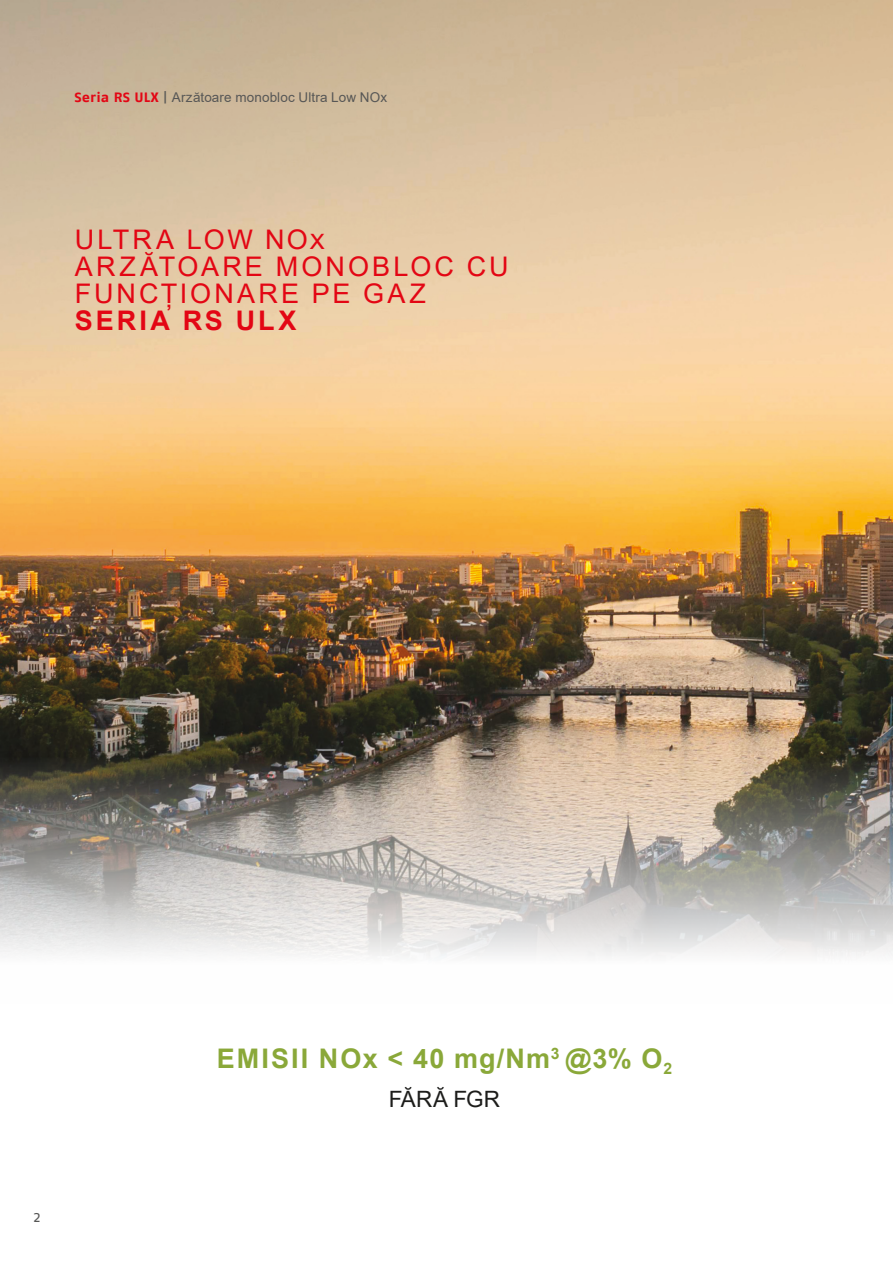
<style>
.page{position:relative;width:893px;height:1263px;background:#fff}
.page>*{position:absolute;margin:0;border:0;box-sizing:border-box;transform-origin:0 0}
.t1{font:27px/27px "Arial";letter-spacing:.115em;color:#e30614}
.t2{font:700 27px "Arial";letter-spacing:.075em;color:#8aa839}
.t3{font:27px "Arial";letter-spacing:.09em;color:#e30614}
.t4{font:700 27px "Arial";letter-spacing:.115em;color:#e30614}
.t5{font:22.5px "Arial";color:#1d1d1b}
.t6{font:13.5px "Arial";letter-spacing:.01em;color:#575756}
.t7{font:13.5px "Fago Ex Lf";color:#575756}
.s1{font-family:"Fago Ex Lf";font-weight:700;color:#e30614}
.s2{font-family:"Fago Ex Lf"}
</style>
<div class="page">
<img style="left:0;top:0;width:893px;height:957px">
<p class="t6" style="left:74px;top:88px;width:314px"><span class="s1">Seria RS ULX</span> <span class="s2">|</span> Arzătoare monobloc Ultra Low NOx</p>
<p class="t3" style="left:75px;top:221px;width:250px">ULTRA LOW NOx</p>
<p class="t1" style="left:75px;top:253px;width:435px">ARZĂTOARE MONOBLOC CU<br>FUNCȚIONARE PE GAZ</p>
<p class="t4" style="left:75px;top:302px;width:223px">SERIA RS ULX</p>
<p class="t7" style="left:34px;top:1209px;width:9px">2</p>
<p class="t2" style="left:217px;top:1039px;width:457px">EMISII NOx &lt; 40 mg/Nm<sup>3</sup> @3% O<sub>2</sub></p>
<p class="t5" style="left:389px;top:1083px;width:113px">FĂRĂ FGR</p>
</div>
